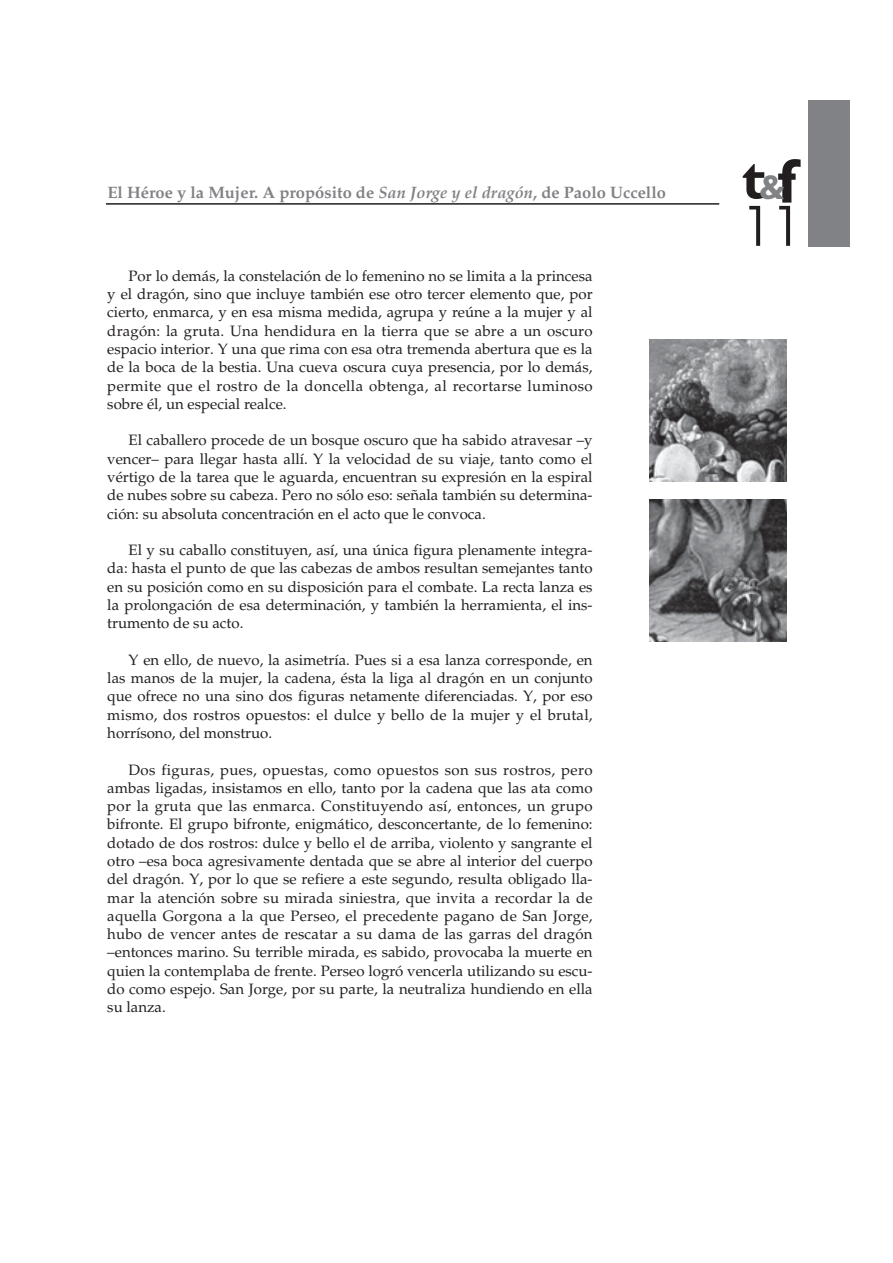
<style>
.page{position:relative;width:893px;height:1263px;background:#fff}
.page>*{position:absolute;margin:0;border:0;box-sizing:border-box;transform-origin:0 0}
.t1{font:700 57px "Gill Sans";color:#221e1f}
.t2{font:54px "Avant Garde";color:#221e1f}
.t3{font:700 16.5px "Palatino";color:#808285}
.t4{font:15px/18.3px "Palatino";color:#221e1f;text-align:justify}
.s1{font-style:italic}
.s2{font-size:34.5px;color:#808285}
.s3{font-size:63px}
</style>
<div class="page">
<div style="left:808px;top:100px;width:42px;height:147px;background:#808285"></div>
<hr style="left:106px;top:203px;width:613px;height:2px;background:#221e1f">
<img style="left:650px;top:339px;width:136px;height:142px">
<img style="left:650px;top:499px;width:136px;height:142px">
<p class="t3" style="left:107px;top:186px;width:560px">El Héroe y la Mujer. A propósito de <span class="s1">San Jorge y el dragón</span>, de Paolo Uccello</p>
<p class="t4" style="left:107px;top:268px;width:487px;text-indent:21px">Por lo demás, la constelación de lo femenino no se limita a la princesa y el dragón, sino que incluye también ese otro tercer elemento que, por cierto, enmarca, y en esa misma medida, agrupa y reúne a la mujer y al dragón: la gruta. Una hendidura en la tierra que se abre a un oscuro espacio interior. Y una que rima con esa otra tremenda abertura que es la de la boca de la bestia. Una cueva oscura cuya presencia, por lo demás, permite que el rostro de la doncella obtenga, al recortarse luminoso sobre él, un especial realce.</p>
<p class="t4" style="left:107px;top:433px;width:487px;text-indent:21px">El caballero procede de un bosque oscuro que ha sabido atravesar –y vencer– para llegar hasta allí. Y la velocidad de su viaje, tanto como el vértigo de la tarea que le aguarda, encuentran su expresión en la espiral de nubes sobre su cabeza. Pero no sólo eso: señala también su determina&shy;ción: su absoluta concentración en el acto que le convoca.</p>
<p class="t4" style="left:107px;top:543px;width:487px;text-indent:21px">El y su caballo constituyen, así, una única figura plenamente integra&shy;da: hasta el punto de que las cabezas de ambos resultan semejantes tanto en su posición como en su disposición para el combate. La recta lanza es la prolongación de esa determinación, y también la herramienta, el ins&shy;trumento de su acto.</p>
<p class="t4" style="left:107px;top:652px;width:487px;text-indent:21px">Y en ello, de nuevo, la asimetría. Pues si a esa lanza corresponde, en las manos de la mujer, la cadena, ésta la liga al dragón en un conjunto que ofrece no una sino dos figuras netamente diferenciadas. Y, por eso mismo, dos rostros opuestos: el dulce y bello de la mujer y el brutal, horrísono, del monstruo.</p>
<p class="t4" style="left:107px;top:762px;width:487px;text-indent:21px">Dos figuras, pues, opuestas, como opuestos son sus rostros, pero ambas ligadas, insistamos en ello, tanto por la cadena que las ata como por la gruta que las enmarca. Constituyendo así, entonces, un grupo bifronte. El grupo bifronte, enigmático, desconcertante, de lo femenino: dotado de dos rostros: dulce y bello el de arriba, violento y sangrante el otro –esa boca agresivamente dentada que se abre al interior del cuerpo del dragón. Y, por lo que se refiere a este segundo, resulta obligado lla&shy;mar la atención sobre su mirada siniestra, que invita a recordar la de aquella Gorgona a la que Perseo, el precedente pagano de San Jorge, hubo de vencer antes de rescatar a su dama de las garras del dragón –entonces marino. Su terrible mirada, es sabido, provocaba la muerte en quien la contemplaba de frente. Perseo logró vencerla utilizando su escu&shy;do como espejo. San Jorge, por su parte, la neutraliza hundiendo en ella su lanza.</p>
<h1 class="t1" style="left:742px;top:160px;width:56px">t<span class="s2">&amp;</span><span class="s3">f</span></h1>
<h2 class="t2" style="left:742px;top:206px;width:61px">11</h2>
</div>
